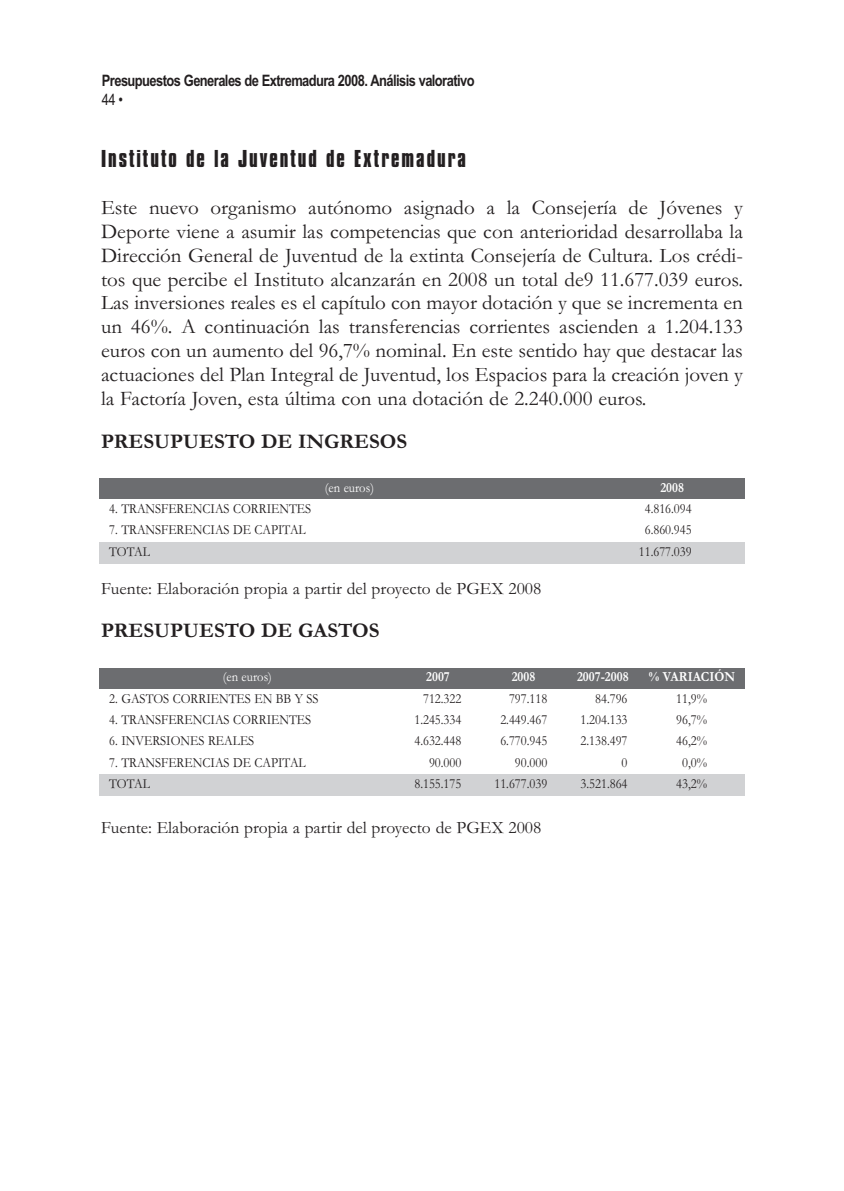
<style>
.page{position:relative;width:844px;height:1191px;background:#fff}
.page>*{position:absolute;margin:0;border:0;box-sizing:border-box;transform-origin:0 0}
.t1{font:21px/23.8px "Garamond";color:#231f20;text-align:justify}
.t2{font:700 21px "Garamond";color:#231f20}
.t3{font:700 21px "Compacta BT";letter-spacing:.09em;color:#231f20}
.t4{font:17.5px "Garamond";color:#231f20}
.t5{font:700 15.75px "Arial Narrow";letter-spacing:-.035em;color:#231f20}
.t6{font:15.75px "Arial Narrow";color:#231f20}
.t7{font:14px "Garamond";color:#231f20;scale:.9 1}
.t8{font:700 14px "Garamond";color:#fff;scale:.9 1}
.t9{font:14px "Garamond";color:#fff;scale:.9 1}
</style>
<div class="page">
<div style="left:99px;top:478px;width:500px;height:21px;background:#6c6d70"></div>
<div style="left:599px;top:478px;width:145px;height:21px;background:#6c6d70"></div>
<div style="left:99px;top:542px;width:500px;height:21px;background:#d1d2d4"></div>
<div style="left:599px;top:542px;width:145px;height:21px;background:#d1d2d4"></div>
<div style="left:99px;top:668px;width:296px;height:21px;background:#6c6d70"></div>
<div style="left:395px;top:668px;width:85px;height:21px;background:#6c6d70"></div>
<div style="left:480px;top:668px;width:86px;height:21px;background:#6c6d70"></div>
<div style="left:566px;top:668px;width:73px;height:21px;background:#6c6d70"></div>
<div style="left:639px;top:668px;width:105px;height:21px;background:#6c6d70"></div>
<div style="left:99px;top:774px;width:296px;height:21px;background:#d1d2d4"></div>
<div style="left:395px;top:774px;width:85px;height:21px;background:#d1d2d4"></div>
<div style="left:480px;top:774px;width:86px;height:21px;background:#d1d2d4"></div>
<div style="left:566px;top:774px;width:73px;height:21px;background:#d1d2d4"></div>
<div style="left:639px;top:774px;width:105px;height:21px;background:#d1d2d4"></div>
<p class="t5" style="left:102px;top:71px;width:374px">Presupuestos Generales de Extremadura 2008. Análisis valorativo</p>
<p class="t6" style="left:102px;top:91px;width:23px">44•</p>
<p class="t3" style="left:101px;top:147px;width:366px">Instituto de la Juventud de Extremadura</p>
<p class="t1" style="left:101px;top:195px;width:643px">Este nuevo organismo autónomo asignado a la Consejería de Jóvenes y Deporte viene a asumir las competencias que con anterioridad desarrollaba la Dirección General de Juventud de la extinta Consejería de Cultura. Los crédi&shy;tos que percibe el Instituto alcanzarán en 2008 un total de9 11.677.039 euros.<br>Las inversiones reales es el capítulo con mayor dotación y que se incrementa en un 46%. A continuación las transferencias corrientes ascienden a 1.204.133 euros con un aumento del 96,7% nominal. En este sentido hay que destacar las actuaciones del Plan Integral de Juventud, los Espacios para la creación joven y la Factoría Joven, esta última con una dotación de 2.240.000 euros.</p>
<p class="t2" style="left:101px;top:428px;width:307px">PRESUPUESTO DE INGRESOS</p>
<p class="t9" style="left:325px;top:478px;width:56px">(en euros)</p>
<p class="t8" style="left:660px;top:478px;width:28px">2008</p>
<p class="t7" style="left:109px;top:500px;width:226px">4. TRANSFERENCIAS CORRIENTES</p>
<p class="t7" style="left:644px;top:500px;width:54px">4.816.094</p>
<p class="t7" style="left:109px;top:521px;width:220px">7. TRANSFERENCIAS DE CAPITAL</p>
<p class="t7" style="left:644px;top:521px;width:54px">6.860.945</p>
<p class="t7" style="left:109px;top:542px;width:47px">TOTAL</p>
<p class="t7" style="left:638px;top:542px;width:60px">11.677.039</p>
<p class="t4" style="left:101px;top:578px;width:441px">Fuente: Elaboración propia a partir del proyecto de PGEX 2008</p>
<p class="t2" style="left:101px;top:617px;width:280px">PRESUPUESTO DE GASTOS</p>
<p class="t9" style="left:223px;top:668px;width:56px">(en euros)</p>
<p class="t8" style="left:426px;top:668px;width:28px">2007</p>
<p class="t8" style="left:511px;top:668px;width:28px">2008</p>
<p class="t8" style="left:577px;top:668px;width:59px">2007-2008</p>
<p class="t8" style="left:648px;top:668px;width:97px">% VARIACIÓN</p>
<p class="t7" style="left:109px;top:689px;width:234px">2. GASTOS CORRIENTES EN BB Y SS</p>
<p class="t7" style="left:423px;top:689px;width:44px">712.322</p>
<p class="t7" style="left:509px;top:689px;width:44px">797.118</p>
<p class="t7" style="left:595px;top:689px;width:37px">84.796</p>
<p class="t7" style="left:676px;top:689px;width:36px">11,9%</p>
<p class="t7" style="left:109px;top:711px;width:226px">4. TRANSFERENCIAS CORRIENTES</p>
<p class="t7" style="left:414px;top:711px;width:54px">1.245.334</p>
<p class="t7" style="left:500px;top:711px;width:54px">2.449.467</p>
<p class="t7" style="left:580px;top:711px;width:54px">1.204.133</p>
<p class="t7" style="left:676px;top:711px;width:36px">96,7%</p>
<p class="t7" style="left:109px;top:732px;width:163px">6. INVERSIONES REALES</p>
<p class="t7" style="left:414px;top:732px;width:54px">4.632.448</p>
<p class="t7" style="left:500px;top:732px;width:54px">6.770.945</p>
<p class="t7" style="left:580px;top:732px;width:54px">2.138.497</p>
<p class="t7" style="left:676px;top:732px;width:36px">46,2%</p>
<p class="t7" style="left:109px;top:753px;width:220px">7. TRANSFERENCIAS DE CAPITAL</p>
<p class="t7" style="left:429px;top:753px;width:37px">90.000</p>
<p class="t7" style="left:515px;top:753px;width:37px">90.000</p>
<p class="t7" style="left:621px;top:753px;width:8px">0</p>
<p class="t7" style="left:682px;top:753px;width:29px">0,0%</p>
<p class="t7" style="left:109px;top:775px;width:47px">TOTAL</p>
<p class="t7" style="left:414px;top:775px;width:54px">8.155.175</p>
<p class="t7" style="left:494px;top:775px;width:60px">11.677.039</p>
<p class="t7" style="left:580px;top:775px;width:54px">3.521.864</p>
<p class="t7" style="left:676px;top:775px;width:36px">43,2%</p>
<p class="t4" style="left:101px;top:816px;width:441px">Fuente: Elaboración propia a partir del proyecto de PGEX 2008</p>
</div>
